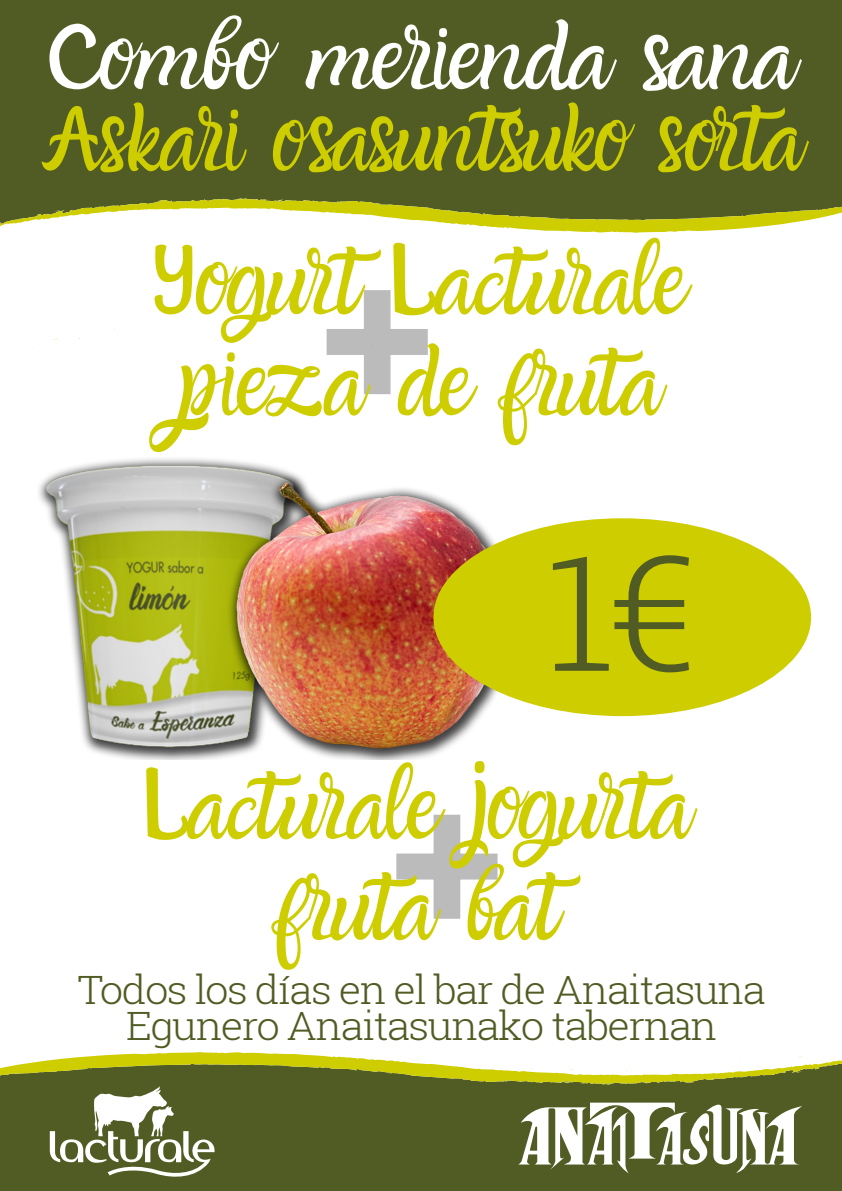
<style>
.page{position:relative;width:842px;height:1191px;background:#fff}
.page>*{position:absolute;margin:0;border:0;box-sizing:border-box;transform-origin:0 0}
.t1{font:700 178.1px "Myriad Pro";color:#000}
.t2{font:300 160px "Roboto Slab";color:#505c23;scale:1.07 1}
.t3{font:70.7px/101px "Amazone Demo";color:#cecd00;text-align:center}
.t4{font:68.6px "Amazone Demo";color:#cecd00}
.t5{font:68.6px "Amazone Demo";color:#fff;scale:1.07 1}
.t6{font:300 39px/36px "Roboto Slab";letter-spacing:-.04em;color:#505c23;text-align:center;scale:1.07 1}
</style>
<div class="page">
<img style="left:39px;top:458px;width:491px;height:301px">
<div style="left:433px;top:518px;width:378px;height:198px;background:#cecd00;border-radius:50%"></div>
<div style="left:0;top:1179px;width:842px;height:12px;background:#505c23"></div>
<div style="left:0;top:0;width:842px;height:198px;background:#505c23"></div>
<svg style="left:0;top:198px;width:842px;height:35px"></svg>
<svg style="left:0;top:1050px;width:842px;height:129px"></svg>
<svg style="left:396px;top:814px;width:102px;height:105px"></svg>
<svg style="left:326px;top:290px;width:102px;height:105px"></svg>
<h3 class="t5" style="left:49px;top:26px;width:698px">Combo merienda sana</h3>
<h3 class="t4" style="left:48px;top:107px;width:755px">Askari osasuntsuko sorta</h3>
<h3 class="t3" style="left:154px;top:239px;width:532px">Yogurt Lacturale pieza de fruta</h3>
<h1 class="t1" style="left:324px;top:213px;width:108px">+</h1>
<h2 class="t2" style="left:545px;top:503px;width:142px">1€</h2>
<h3 class="t3" style="left:144px;top:764px;width:547px">Lacturale jogurta fruta bat</h3>
<h1 class="t1" style="left:394px;top:738px;width:108px">+</h1>
<p class="t6" style="left:77px;top:970px;width:645px">Todos los días en el bar de Anaitasuna<br>Egunero Anaitasunako tabernan</p>
</div>
